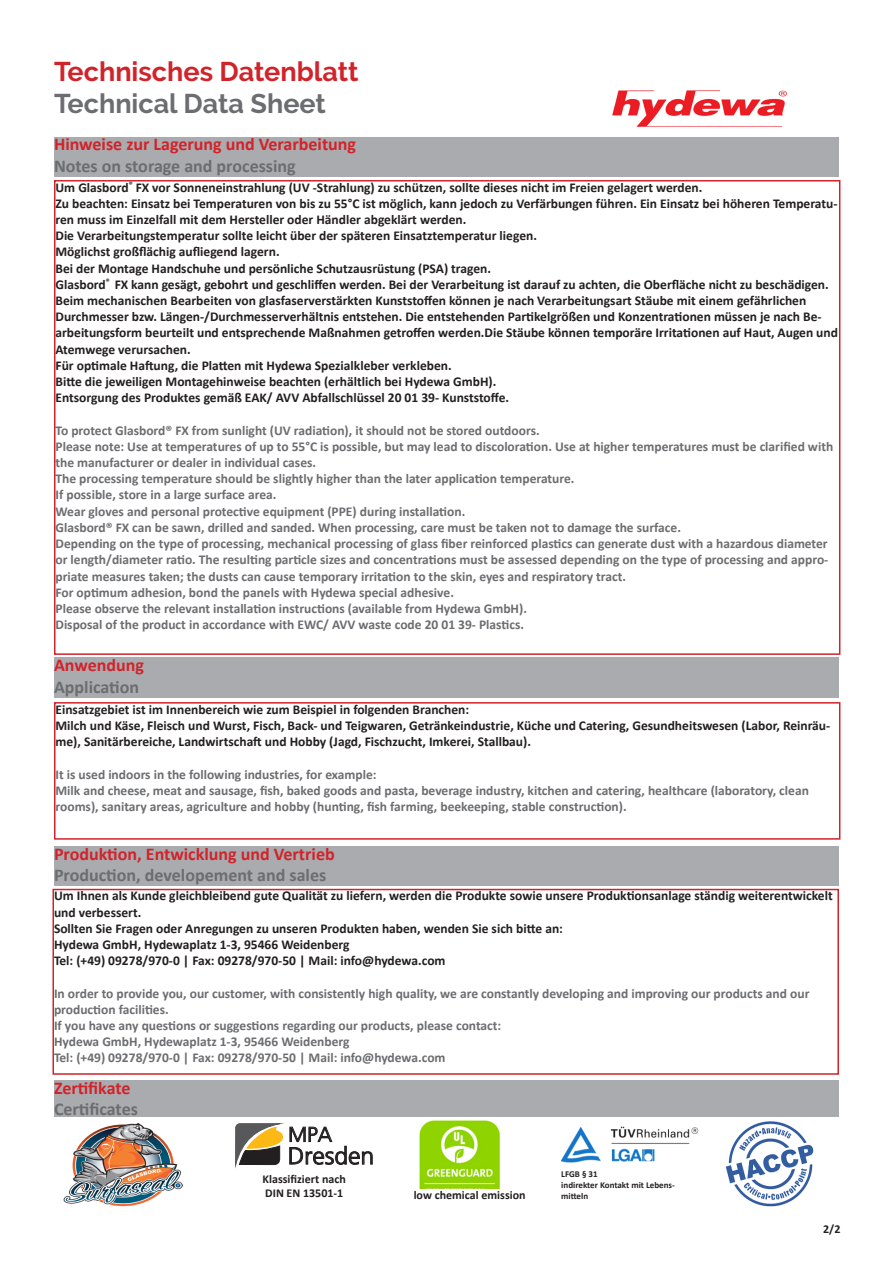
<style>
.page{position:relative;width:893px;height:1263px;background:#fff}
.page>*{position:absolute;margin:0;border:0;box-sizing:border-box;transform-origin:0 0}
.t1{font:700 27px "Raleway";color:#d1232a}
.t2{font:700 27px "Raleway";color:#6c6d70}
.t3{font:300 23.85px "Frutiger LT";color:#231f20}
.t4{font:300 20.7px "Frutiger LT";color:#231f20}
.t5{font:700 18px "Calibri";color:#d1232a}
.t6{font:700 18px "Calibri";color:#6c6d70}
.Standardtext{font:700 13.5px/16.2px "Calibri";color:#231f20}
.t7{font:700 13.5px/16.2px "Calibri";color:#6c6d70}
.t8{font:700 12px "Calibri";color:#231f20}
.t9{font:700 9px/10.8px "Calibri";color:#231f20}
</style>
<div class="page">
<img style="left:612px;top:90px;width:175px;height:37px">
<div style="left:54px;top:137px;width:785px;height:40px;background:#aaabaf"></div>
<div style="left:54px;top:657px;width:785px;height:40px;background:#aaabaf"></div>
<div style="left:54px;top:846px;width:785px;height:39px;background:#aaabaf"></div>
<div style="left:54px;top:180px;width:786px;height:475px;border:2px solid #d1232a"></div>
<div style="left:54px;top:702px;width:786px;height:138px;border:2px solid #d1232a"></div>
<div style="left:52px;top:889px;width:787px;height:186px;border:2px solid #d1232a"></div>
<div style="left:54px;top:1080px;width:785px;height:36px;background:#aaabaf"></div>
<img style="left:725px;top:1121px;width:89px;height:85px">
<img style="left:561px;top:1126px;width:138px;height:37px">
<img style="left:64px;top:1124px;width:118px;height:82px">
<svg style="left:236px;top:1124px;width:47px;height:42px;background:#8c7c57"></svg>
<img style="left:419px;top:1120px;width:81px;height:68px">
<p class="t1" style="left:54px;top:56px;width:306px">Technisches Datenblatt</p>
<p class="t2" style="left:54px;top:88px;width:273px">Technical Data Sheet</p>
<p class="t5" style="left:54px;top:132px;width:304px">Hinweise zur Lagerung und Verarbeitung</p>
<p class="t6" style="left:54px;top:153px;width:243px">Notes on storage and processing</p>
<p class="Standardtext" style="left:56px;top:179px;width:648px">Um Glasbord<sup>®</sup> FX vor Sonneneinstrahlung (UV -Strahlung) zu schützen, sollte dieses nicht im Freien gelagert werden.</p>
<p class="Standardtext" style="left:56px;top:195px;width:783px">Zu beachten: Einsatz bei Temperaturen von bis zu 55°C ist möglich, kann jedoch zu Verfärbungen führen. Ein Einsatz bei höheren Temperatu&shy;ren muss im Einzelfall mit dem Hersteller oder Händler abgeklärt werden.</p>
<p class="Standardtext" style="left:56px;top:227px;width:483px">Die Verarbeitungstemperatur sollte leicht über der späteren Einsatztemperatur liegen.</p>
<p class="Standardtext" style="left:56px;top:244px;width:226px">Möglichst großflächig aufliegend lagern.</p>
<p class="Standardtext" style="left:56px;top:260px;width:437px">Bei der Montage Handschuhe und persönliche Schutzausrüstung (PSA) tragen.</p>
<p class="Standardtext" style="left:56px;top:276px;width:775px">Glasbord<sup>®</sup> FX kann gesägt, gebohrt und geschliffen werden. Bei der Verarbeitung ist darauf zu achten, die Oberfläche nicht zu beschädigen.</p>
<p class="Standardtext" style="left:56px;top:292px;width:784px">Beim mechanischen Bearbeiten von glasfaserverstärkten Kunststoffen können je nach Verarbeitungsart Stäube mit einem gefährlichen Durchmesser bzw. Längen-/Durchmesserverhältnis entstehen. Die entstehenden Partikelgrößen und Konzentrationen müssen je nach Be&shy;arbeitungsform beurteilt und entsprechende Maßnahmen getroffen werden.Die Stäube können temporäre Irritationen auf Haut, Augen und Atemwege verursachen.</p>
<p class="Standardtext" style="left:56px;top:357px;width:398px">Für optimale Haftung, die Platten mit Hydewa Spezialkleber verkleben.</p>
<p class="Standardtext" style="left:56px;top:373px;width:442px">Bitte die jeweiligen Montagehinweise beachten (erhältlich bei Hydewa GmbH).</p>
<p class="Standardtext" style="left:56px;top:389px;width:455px">Entsorgung des Produktes gemäß EAK/ AVV Abfallschlüssel 20 01 39- Kunststoffe.</p>
<p class="t7" style="left:56px;top:422px;width:779px">To protect Glasbord® FX from sunlight (UV radiation), it should not be stored outdoors.<br>Please note: Use at temperatures of up to 55°C is possible, but may lead to discoloration. Use at higher temperatures must be clarified with the manufacturer or dealer in individual cases.<br>The processing temperature should be slightly higher than the later application temperature.<br>If possible, store in a large surface area.<br>Wear gloves and personal protective equipment (PPE) during installation.<br>Glasbord® FX can be sawn, drilled and sanded. When processing, care must be taken not to damage the surface.<br>Depending on the type of processing, mechanical processing of glass fiber reinforced plastics can generate dust with a hazardous diameter or length/diameter ratio. The resulting particle sizes and concentrations must be assessed depending on the type of processing and appro&shy;priate measures taken; the dusts can cause temporary irritation to the skin, eyes and respiratory tract.<br>For optimum adhesion, bond the panels with Hydewa special adhesive.<br>Please observe the relevant installation instructions (available from Hydewa GmbH).<br>Disposal of the product in accordance with EWC/ AVV waste code 20 01 39- Plastics.</p>
<p class="t5" style="left:54px;top:652px;width:91px">Anwendung</p>
<p class="t6" style="left:54px;top:674px;width:87px">Application</p>
<p class="Standardtext" style="left:56px;top:701px;width:776px">Einsatzgebiet ist im Innenbereich wie zum Beispiel in folgenden Branchen:<br>Milch und Käse, Fleisch und Wurst, Fisch, Back- und Teigwaren, Getränkeindustrie, Küche und Catering, Gesundheitswesen (Labor, Reinräu&shy;me), Sanitärbereiche, Landwirtschaft und Hobby (Jagd, Fischzucht, Imkerei, Stallbau).</p>
<p class="t7" style="left:56px;top:766px;width:755px">It is used indoors in the following industries, for example:<br>Milk and cheese, meat and sausage, fish, baked goods and pasta, beverage industry, kitchen and catering, healthcare (laboratory, clean rooms), sanitary areas, agriculture and hobby (hunting, fish farming, beekeeping, stable construction).</p>
<p class="t5" style="left:54px;top:841px;width:282px">Produktion, Entwicklung und Vertrieb</p>
<p class="t6" style="left:54px;top:862px;width:274px">Production, developement and sales</p>
<p class="Standardtext" style="left:54px;top:888px;width:780px">Um Ihnen als Kunde gleichbleibend gute Qualität zu liefern, werden die Produkte sowie unsere Produktionsanlage ständig weiterentwickelt und verbessert.</p>
<p class="Standardtext" style="left:54px;top:920px;width:510px">Sollten Sie Fragen oder Anregungen zu unseren Produkten haben, wenden Sie sich bitte an:</p>
<p class="Standardtext" style="left:54px;top:936px;width:297px">Hydewa GmbH, Hydewaplatz 1-3, 95466 Weidenberg</p>
<p class="Standardtext" style="left:54px;top:952px;width:393px">Tel: (+49) 09278/970-0 | Fax: 09278/970-50 | Mail: info@hydewa.com</p>
<p class="t7" style="left:54px;top:985px;width:757px">In order to provide you, our customer, with consistently high quality, we are constantly developing and improving our products and our production facilities.<br>If you have any questions or suggestions regarding our products, please contact:<br>Hydewa GmbH, Hydewaplatz 1-3, 95466 Weidenberg<br>Tel: (+49) 09278/970-0 | Fax: 09278/970-50 | Mail: info@hydewa.com</p>
<p class="t5" style="left:54px;top:1075px;width:78px">Zertifikate</p>
<p class="t6" style="left:54px;top:1096px;width:85px">Certificates</p>
<p class="t4" style="left:288px;top:1123px;width:45px">MPA</p>
<p class="t3" style="left:288px;top:1142px;width:88px">Dresden</p>
<p class="t8" style="left:263px;top:1170px;width:85px">Klassifiziert nach</p>
<p class="t8" style="left:265px;top:1185px;width:80px">DIN EN 13501-1</p>
<p class="t8" style="left:414px;top:1186px;width:113px">low chemical emission</p>
<p class="t9" style="left:561px;top:1168px;width:38px">LFGB § 31</p>
<p class="t9" style="left:561px;top:1179px;width:115px">indirekter Kontakt mit Lebens&shy;mitteln</p>
<p class="t8" style="left:823px;top:1221px;width:19px">2/2</p>
</div>
